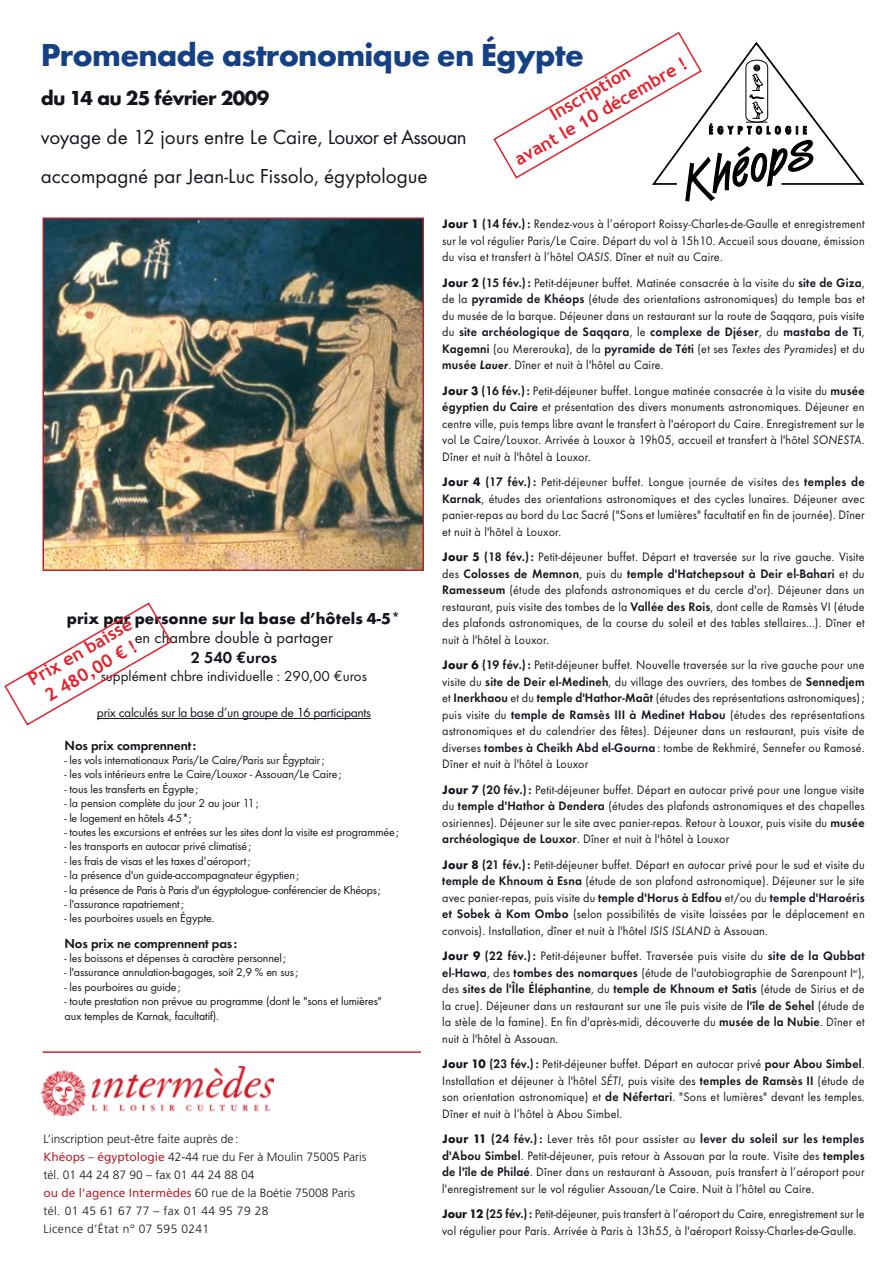
<style>
.page{position:relative;width:893px;height:1263px;background:#fff}
.page>*{position:absolute;margin:0;border:0;box-sizing:border-box;transform-origin:0 0}
.t1{font:700 33px "Futura T";letter-spacing:-.025em;color:#144086}
.t2{font:21px/39px "Futura T";color:#14141b}
.t3{font:700 21px "Futura T";letter-spacing:-.03em;color:#14141b}
.t4{font:700 18px/21.6px "Trebuchet MS";color:#e4212a;text-align:center}
.t5{font:700 16.5px "Futura T";color:#14141b}
.t6{font:16.5px/19.8px "Futura T";color:#14141b;text-align:center}
.t7{font:15px "Futura T";color:#14141b}
.t8{font:13.5px "Futura T";letter-spacing:-.025em;color:#14141b}
.t9{font:600 13.5px "Futura T";letter-spacing:-.01em;color:#14141b}
.t10{font:12.75px/16.5px "Futura T";letter-spacing:.015em;color:#14141b;text-align:justify;scale:.95 1}
.t11{font:12px/14.4px "Futura T";letter-spacing:-.01em;color:#14141b}
.t12{font:300 12px/18px "Frutiger";color:#14141b}
.s1{font-weight:700}
.s2{font-weight:600}
.s3{font-style:italic}
.s4{font-weight:600;font-style:italic}
.s5{font-family:"Euro Mono";font-weight:700}
.s6{font-family:"Euro Mono"}
.s7{font-weight:400;color:#b2242f}
</style>
<div class="page">
<img style="left:46px;top:220px;width:375px;height:348px">
<div style="left:43px;top:217px;width:381px;height:354px;border:2px solid #b2242f"></div>
<hr style="left:97px;top:718px;width:274px;height:1px;background:#14141b">
<img style="left:42px;top:1066px;width:231px;height:49px">
<svg style="left:4px;top:602px;width:169px;height:124px"></svg>
<hr style="left:43px;top:1051px;width:378px;height:2px;background:#ce2132">
<svg style="left:493px;top:32px;width:372px;height:170px"></svg>
<h1 class="t1" style="left:41px;top:35px;width:545px">Promenade astronomique en Égypte</h1>
<h2 class="t3" style="left:41px;top:85px;width:230px">du 14 au 25 février 2009</h2>
<h2 class="t2" style="left:41px;top:117px;width:427px">voyage de 12 jours entre Le Caire, Louxor et Assouan accompagné par Jean-Luc Fissolo, égyptologue</h2>
<p class="t10" style="left:442px;top:216px;width:446px"><span class="s1">Jour 1</span> <span class="s2">(14 fév.):</span> Rendez-vous à l’aéroport Roissy-Charles-de-Gaulle et enregistrement sur le vol régulier Paris/Le Caire. Départ du vol à 15h10. Accueil sous douane, émission du visa et transfert à l’hôtel <span class="s3">OASIS</span>. Dîner et nuit au Caire.</p>
<p class="t10" style="left:442px;top:274px;width:446px"><span class="s1">Jour 2</span> <span class="s2">(15 fév.):</span> Petit-déjeuner buffet. Matinée consacrée à la visite du <span class="s2">site de Giza</span>, de la <span class="s2">pyramide de Khéops</span> (étude des orientations astronomiques) du temple bas et du musée de la barque. Déjeuner dans un restaurant sur la route de Saqqara, puis visite du <span class="s2">site archéologique de Saqqara</span>, le <span class="s2">complexe de Djéser</span>, du <span class="s2">mastaba de Ti</span>, <span class="s2">Kagemni</span> (ou Mererouka), de la <span class="s2">pyramide de Téti</span> (et ses <span class="s3">Textes des Pyramides</span>) et du <span class="s2">musée</span> <span class="s4">Lauer</span>. Dîner et nuit à l'hôtel au Caire.</p>
<p class="t10" style="left:442px;top:382px;width:446px"><span class="s1">Jour 3</span> <span class="s2">(16 fév.):</span> Petit-déjeuner buffet. Longue matinée consacrée à la visite du <span class="s2">musée égyptien du Caire</span> et présentation des divers monuments astronomiques. Déjeuner en centre ville, puis temps libre avant le transfert à l'aéroport du Caire. Enregistrement sur le vol Le Caire/Louxor. Arrivée à Louxor à 19h05, accueil et transfert à l'hôtel <span class="s3">SONESTA</span>.<br>Dîner et nuit à l'hôtel à Louxor.</p>
<p class="t10" style="left:442px;top:474px;width:446px"><span class="s1">Jour 4</span> <span class="s2">(17 fév.) :</span> Petit-déjeuner buffet. Longue journée de visites des <span class="s2">temples de Karnak</span>, études des orientations astronomiques et des cycles lunaires. Déjeuner avec panier-repas au bord du Lac Sacré ("Sons et lumières" facultatif en fin de journée). Dîner et nuit à l'hôtel à Louxor.</p>
<p class="t10" style="left:442px;top:549px;width:446px"><span class="s1">Jour 5</span> <span class="s2">(18 fév.):</span> Petit-déjeuner buffet. Départ et traversée sur la rive gauche. Visite des <span class="s2">Colosses de Memnon</span>, puis du <span class="s2">temple d'Hatchepsout à Deir el-Bahari</span> et du <span class="s2">Ramesseum</span> (étude des plafonds astronomiques et du cercle d'or). Déjeuner dans un restaurant, puis visite des tombes de la <span class="s2">Vallée des Rois</span>, dont celle de Ramsès VI (étude des plafonds astronomiques, de la course du soleil et des tables stellaires...). Dîner et nuit à l'hôtel à Louxor.</p>
<p class="t10" style="left:442px;top:657px;width:446px"><span class="s1">Jour 6</span> <span class="s2">(19 fév.):</span> Petit-déjeuner buffet. Nouvelle traversée sur la rive gauche pour une visite du <span class="s2">site de Deir el-Medineh</span>, du village des ouvriers, des tombes de <span class="s2">Sennedjem </span>et <span class="s2">Inerkhaou</span> et du <span class="s2">temple d'Hathor-Maât</span> (études des représentations astronomiques); puis visite du <span class="s2">temple de Ramsès III à Medinet Habou</span> (études des représentations astronomiques et du calendrier des fêtes). Déjeuner dans un restaurant, puis visite de diverses <span class="s2">tombes à Cheikh Abd el-Gourna</span> : tombe de Rekhmiré, Sennefer ou Ramosé.<br>Dîner et nuit à l'hôtel à Louxor</p>
<p class="t10" style="left:442px;top:781px;width:446px"><span class="s1">Jour 7</span> <span class="s2">(20 fév.):</span> Petit-déjeuner buffet. Départ en autocar privé pour une longue visite du <span class="s2">temple d'Hathor à Dendera</span> (études des plafonds astronomiques et des chapelles osiriennes). Déjeuner sur le site avec panier-repas. Retour à Louxor, puis visite du <span class="s2">musée archéologique de Louxor</span>. Dîner et nuit à l'hôtel à Louxor</p>
<p class="t10" style="left:442px;top:856px;width:446px"><span class="s1">Jour 8</span> <span class="s2">(21 fév.):</span> Petit-déjeuner buffet. Départ en autocar privé pour le sud et visite du <span class="s2">temple de Khnoum à Esna</span> (étude de son plafond astronomique). Déjeuner sur le site avec panier-repas, puis visite du <span class="s2">temple d'Horus à Edfou</span> et/ou du <span class="s2">temple d'Haroéris et Sobek à Kom Ombo</span> (selon possibilités de visite laissées par le déplacement en convois). Installation, dîner et nuit à l'hôtel <span class="s3">ISIS ISLAND</span> à Assouan.</p>
<p class="t10" style="left:442px;top:947px;width:446px"><span class="s1">Jour 9</span> <span class="s2">(22 fév.) :</span> Petit-déjeuner buffet. Traversée puis visite du <span class="s2">site de la Qubbat el-Hawa</span>, des <span class="s2">tombes des nomarques</span> (étude de l'autobiographie de Sarenpount I<sup>er</sup>), des <span class="s2">sites de l'Île Éléphantine</span>, du <span class="s2">temple de Khnoum et Satis</span> (étude de Sirius et de la crue). Déjeuner dans un restaurant sur une île puis visite de <span class="s2">l'île de Sehel</span> (étude de la stèle de la famine). En fin d'après-midi, découverte du <span class="s2">musée de la Nubie</span>. Dîner et nuit à l'hôtel à Assouan.</p>
<p class="t10" style="left:442px;top:1056px;width:446px"><span class="s1">Jour 10</span> <span class="s2">(23 fév.):</span> Petit-déjeuner buffet. Départ en autocar privé <span class="s2">pour Abou Simbel</span>.<br>Installation et déjeuner à l'hôtel <span class="s3">SÉTI</span>, puis visite des <span class="s2">temples de Ramsès II</span> (étude de son orientation astronomique) et <span class="s2">de Néfertari</span>. "Sons et lumières" devant les temples.<br>Dîner et nuit à l’hôtel à Abou Simbel.</p>
<p class="t10" style="left:442px;top:1131px;width:446px"><span class="s1">Jour 11</span> <span class="s2">(24 fév.) :</span> Lever très tôt pour assister au <span class="s2">lever du soleil sur les temples d'Abou Simbel</span>. Petit-déjeuner, puis retour à Assouan par la route. Visite des <span class="s2">temples de l'île de Philaé</span>. Dîner dans un restaurant à Assouan, puis transfert à l’aéroport pour l'enregistrement sur le vol régulier Assouan/Le Caire. Nuit à l’hôtel au Caire.</p>
<p class="t10" style="left:442px;top:1206px;width:446px"><span class="s1">Jour 12</span> <span class="s2">(25 fév.):</span> Petit-déjeuner, puis transfert à l’aéroport du Caire, enregistrement sur le vol régulier pour Paris. Arrivée à Paris à 13h55, à l'aéroport Roissy-Charles-de-Gaulle.</p>
<h3 class="t4" style="left:500px;top:132px;width:197px;rotate:-30deg">Inscription<br>avant le 10 décembre !</h3>
<p class="t5" style="left:67px;top:608px;width:335px">prix par personne sur la base d’hôtels 4-5*</p>
<p class="t6" style="left:135px;top:628px;width:200px">en chambre double à partager<br><span class="s2">2 540</span> <span class="s5">E</span><span class="s2">uros</span></p>
<p class="t7" style="left:101px;top:667px;width:268px">supplément chbre individuelle : 290,00 <span class="s6">E</span>uros</p>
<p class="t8" style="left:97px;top:705px;width:275px">prix calculés sur la base d’un groupe de 16 participants</p>
<p class="t9" style="left:65px;top:737px;width:133px">Nos prix comprennent:</p>
<p class="t11" style="left:65px;top:753px;width:261px">- les vols internationaux Paris/Le Caire/Paris sur Égyptair;</p>
<p class="t11" style="left:65px;top:767px;width:278px">- les vols intérieurs entre Le Caire/Louxor - Assouan/Le Caire;</p>
<p class="t11" style="left:65px;top:781px;width:135px">- tous les transferts en Égypte;</p>
<p class="t11" style="left:65px;top:796px;width:196px">- la pension complète du jour 2 au jour 11;</p>
<p class="t11" style="left:65px;top:810px;width:129px">- le logement en hôtels 4-5*;</p>
<p class="t11" style="left:65px;top:825px;width:336px">- toutes les excursions et entrées sur les sites dont la visite est programmée;</p>
<p class="t11" style="left:65px;top:839px;width:188px">- les transports en autocar privé climatisé;</p>
<p class="t11" style="left:65px;top:853px;width:187px">- les frais de visas et les taxes d’aéroport;</p>
<p class="t11" style="left:65px;top:868px;width:236px">- la présence d'un guide-accompagnateur égyptien;</p>
<p class="t11" style="left:65px;top:882px;width:318px">- la présence de Paris à Paris d'un égyptologue- conférencier de Khéops;</p>
<p class="t11" style="left:65px;top:897px;width:121px">- l'assurance rapatriement;</p>
<p class="t11" style="left:65px;top:911px;width:151px">- les pourboires usuels en Égypte.</p>
<p class="t9" style="left:65px;top:935px;width:174px">Nos prix ne comprennent pas :</p>
<p class="t11" style="left:65px;top:951px;width:223px">- les boissons et dépenses à caractère personnel;</p>
<p class="t11" style="left:65px;top:965px;width:235px">- l'assurance annulation-bagages, soit 2,9 % en sus;</p>
<p class="t11" style="left:65px;top:979px;width:118px">- les pourboires au guide;</p>
<p class="t11" style="left:65px;top:994px;width:319px">- toute prestation non prévue au programme (dont le "sons et lumières" aux temples de Karnak, facultatif).</p>
<h3 class="t4" style="left:24px;top:672px;width:118px;rotate:-30deg">Prix en baisse<br>2 480,00 € !</h3>
<p class="t12" style="left:44px;top:1130px;width:324px">L’inscription peut-être faite auprès de :<br><span class="s7">Khéops – égyptologie</span> 42-44 rue du Fer à Moulin 75005 Paris tél. 01 44 24 87 90 – fax 01 44 24 88 04<br><span class="s7">ou de l'agence Intermèdes</span> 60 rue de la Boétie 75008 Paris tél. 01 45 61 67 77 – fax 01 44 95 79 28<br>Licence d’État n° 07 595 0241</p>
</div>
